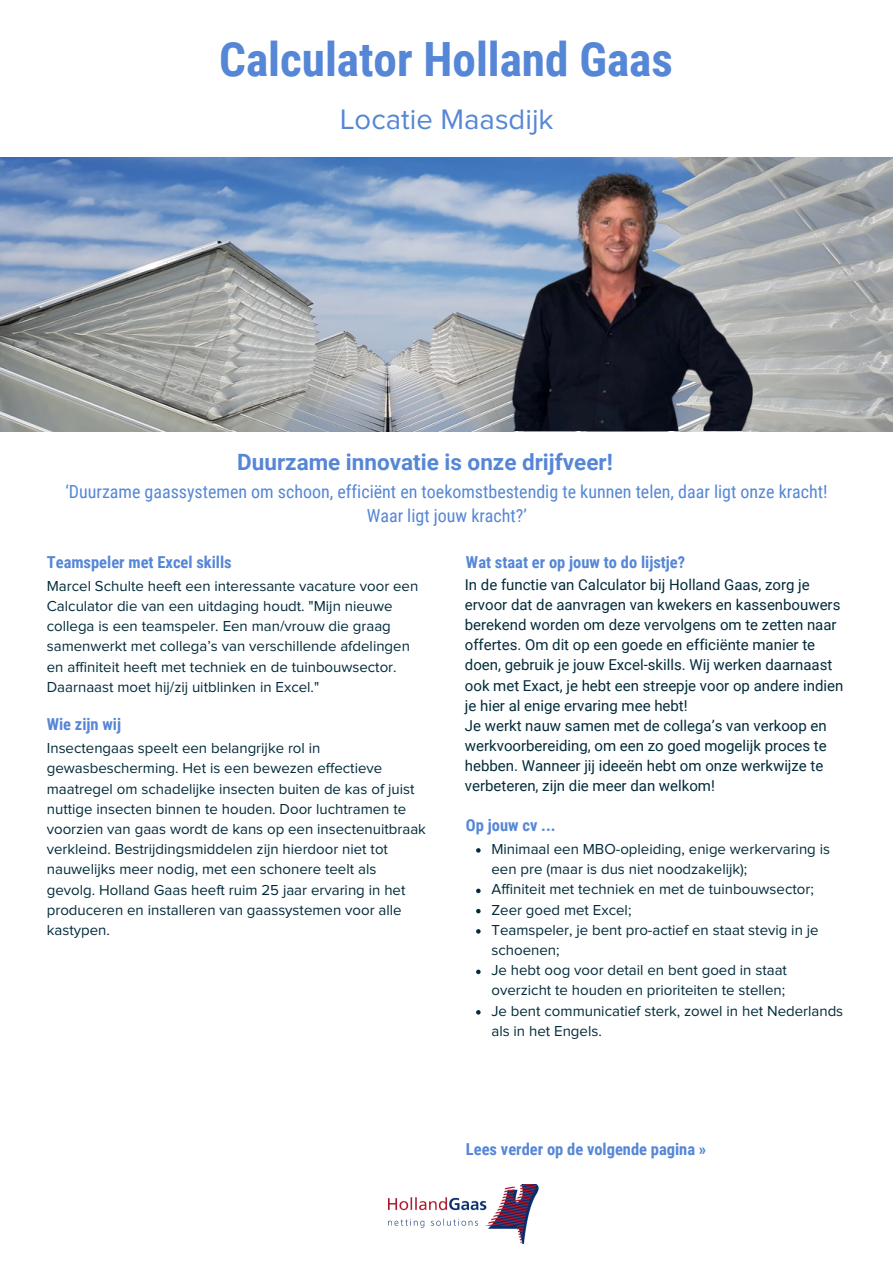
<style>
.page{position:relative;width:893px;height:1264px;background:#fff}
.page>*{position:absolute;margin:0;border:0;box-sizing:border-box;transform-origin:0 0}
.t1{font:700 47.25px "Roboto Condensed";color:#5686d6}
.t2{font:29.25px "Proxima Nova";color:#5686d6}
.t3{font:700 22.5px "Roboto";color:#5686d6}
.t4{font:18px/24.8px "Roboto Condensed";color:#5686d6;text-align:center}
.t5{font:700 16.5px "Roboto Condensed";color:#5686d6}
.t6{font:15px/20.2px "Proxima Nova";color:#022b3a}
.t7{font:15px/20.1px "Roboto";color:#022b3a}
</style>
<div class="page">
<img style="left:389px;top:1184px;width:150px;height:59px">
<img style="left:0;top:158px;width:892px;height:273px">
<img style="left:484px;top:162px;width:268px;height:268px">
<svg style="left:476px;top:848px;width:4px;height:4px"></svg>
<svg style="left:476px;top:888px;width:4px;height:5px"></svg>
<svg style="left:476px;top:908px;width:4px;height:5px"></svg>
<svg style="left:476px;top:929px;width:4px;height:4px"></svg>
<svg style="left:476px;top:969px;width:4px;height:5px"></svg>
<svg style="left:476px;top:1010px;width:4px;height:4px"></svg>
<p class="t1" style="left:219px;top:32px;width:455px">Calculator Holland Gaas</p>
<p class="t2" style="left:340px;top:106px;width:215px">Locatie Maasdijk</p>
<p class="t3" style="left:237px;top:449px;width:377px">Duurzame innovatie is onze drijfveer!</p>
<p class="t4" style="left:65px;top:479px;width:763px">‘Duurzame gaassystemen om schoon, efficiënt en toekomstbestendig te kunnen telen, daar ligt onze kracht!<br>Waar ligt jouw kracht?’</p>
<p class="t5" style="left:47px;top:552px;width:186px">Teamspeler met Excel skills</p>
<p class="t5" style="left:466px;top:552px;width:221px">Wat staat er op jouw to do lijstje?</p>
<p class="t6" style="left:47px;top:576px;width:373px">Marcel Schulte heeft een interessante vacature voor een Calculator die van een uitdaging houdt. "Mijn nieuwe collega is een teamspeler. Een man/vrouw die graag samenwerkt met collega’s van verschillende afdelingen en affiniteit heeft met techniek en de tuinbouwsector.<br>Daarnaast moet hij/zij uitblinken in Excel."</p>
<p class="t7" style="left:465px;top:575px;width:380px">In de functie van Calculator bij Holland Gaas, zorg je ervoor dat de aanvragen van kwekers en kassenbouwers berekend worden om deze vervolgens om te zetten naar offertes. Om dit op een goede en efficiënte manier te doen, gebruik je jouw Excel-skills. Wij werken daarnaast ook met Exact, je hebt een streepje voor op andere indien je hier al enige ervaring mee hebt!</p>
<p class="t7" style="left:465px;top:715px;width:363px">Je werkt nauw samen met de collega’s van verkoop en werkvoorbereiding, om een zo goed mogelijk proces te hebben. Wanneer jij ideeën hebt om onze werkwijze te verbeteren, zijn die meer dan welkom!</p>
<p class="t5" style="left:47px;top:715px;width:76px">Wie zijn wij</p>
<p class="t6" style="left:47px;top:738px;width:380px">Insectengaas speelt een belangrijke rol in gewasbescherming. Het is een bewezen effectieve maatregel om schadelijke insecten buiten de kas of juist nuttige insecten binnen te houden. Door luchtramen te voorzien van gaas wordt de kans op een insectenuitbraak verkleind. Bestrijdingsmiddelen zijn hierdoor niet tot nauwelijks meer nodig, met een schonere teelt als gevolg. Holland Gaas heeft ruim 25 jaar ervaring in het produceren en installeren van gaassystemen voor alle kastypen.</p>
<p class="t5" style="left:466px;top:815px;width:91px">Op jouw cv ...</p>
<p class="t6" style="left:491px;top:839px;width:340px">Minimaal een MBO-opleiding, enige werkervaring is een pre (maar is dus niet noodzakelijk);</p>
<p class="t6" style="left:491px;top:879px;width:324px">Affiniteit met techniek en met de tuinbouwsector;</p>
<p class="t6" style="left:491px;top:900px;width:141px">Zeer goed met Excel;</p>
<p class="t6" style="left:491px;top:920px;width:328px">Teamspeler, je bent pro-actief en staat stevig in je schoenen;</p>
<p class="t6" style="left:491px;top:960px;width:297px">Je hebt oog voor detail en bent goed in staat overzicht te houden en prioriteiten te stellen;</p>
<p class="t6" style="left:491px;top:1001px;width:353px">Je bent communicatief sterk, zowel in het Nederlands als in het Engels.</p>
<p class="t5" style="left:466px;top:1139px;width:242px">Lees verder op de volgende pagina »</p>
</div>
